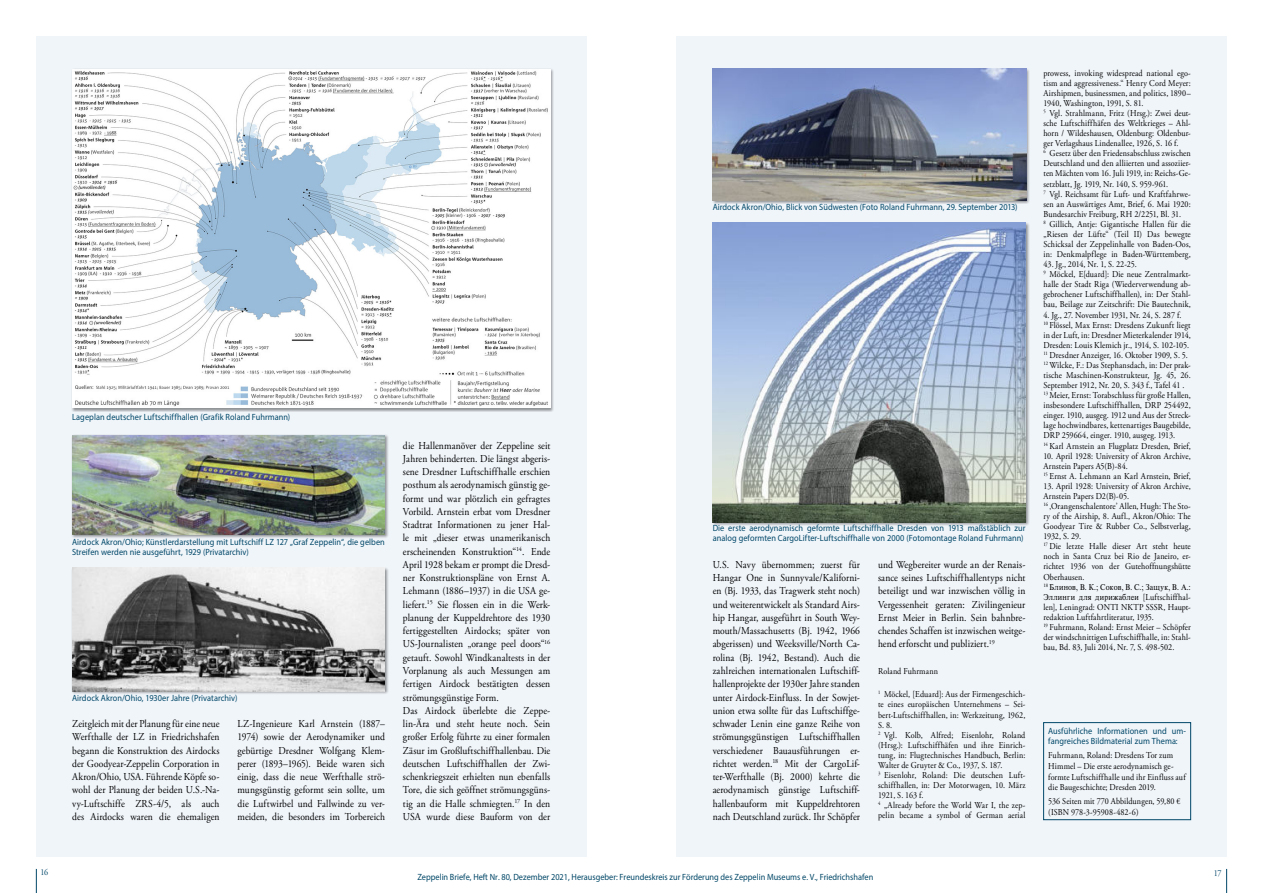
<style>
.page{position:relative;width:1263px;height:893px;background:#fff}
.page>*{position:absolute;margin:0;border:0;box-sizing:border-box;transform-origin:0 0}
.t1{font:10.65px/13.2px "Adobe Garamond Pro";letter-spacing:.005em;color:#000;text-align:justify;scale:.9 1}
.t2{font:9px/10.1px "Adobe Garamond Pro";letter-spacing:.015em;color:#000;scale:.9 1}
.t3{font:9px/10.1px "Myriad Pro";letter-spacing:.005em;color:#004768;scale:.92 1}
.t4{font:9px "Myriad Pro";color:#004767;scale:.92 1}
.t5{font:9px "Adobe Garamond Pro";color:#004768;scale:.9 1}
.t6{font:500 8.25px/10.1px "Times Cyrillic BQ";letter-spacing:.035em;color:#000;scale:.9 1}
.s1{font-family:"Adobe Garamond Pro";font-weight:400;font-size:9px}
</style>
<div class="page">
<div style="left:36px;top:36px;width:550px;height:821px;background:#f0f5fa"></div>
<svg style="left:36px;top:869px;width:1px;height:24px"></svg>
<div style="left:71px;top:567px;width:318px;height:128px;background:#000;opacity:.4"></div>
<img style="left:72px;top:567px;width:313px;height:124px">
<div style="left:71px;top:434px;width:318px;height:105px;background:#000;opacity:.4"></div>
<img style="left:72px;top:435px;width:313px;height:100px">
<div style="left:71px;top:68px;width:483px;height:344px;background:#000;opacity:.4"></div>
<img style="left:72px;top:69px;width:478px;height:339px">
<div style="left:677px;top:36px;width:550px;height:821px;background:#f0f5fa"></div>
<svg style="left:1226px;top:869px;width:1px;height:24px"></svg>
<div style="left:712px;top:68px;width:317px;height:136px;background:#000;opacity:.4"></div>
<img style="left:713px;top:69px;width:313px;height:132px">
<div style="left:712px;top:222px;width:317px;height:304px;background:#000;opacity:.4"></div>
<img style="left:713px;top:222px;width:312px;height:300px">
<div style="left:1043px;top:722px;width:148px;height:98px;border:1px solid #004768"></div>
<p class="t5" style="left:41px;top:868px;width:10px">16</p>
<p class="t3" style="left:72px;top:412px;width:239px">Lageplan deutscher Luftschiffhallen (Grafik Roland Fuhrmann)</p>
<p class="t3" style="left:72px;top:537px;width:341px">Airdock Akron/Ohio; Künstlerdarstellung mit Luftschiff LZ 127 „Graf Zeppelin“, die gelben<br>Streifen werden nie ausgeführt, 1929 (Privatarchiv)</p>
<p class="t3" style="left:72px;top:693px;width:181px">Airdock Akron/Ohio, 1930er Jahre (Privatarchiv)</p>
<p class="t1" style="left:72px;top:718px;width:165px">Zeitgleich mit der Planung für eine neue Werfthalle der LZ in Friedrichshafen begann die Konstruktion des Airdocks der Goodyear-Zeppelin Corporation in Akron/Ohio, USA. Führende Köpfe so&shy;wohl der Planung der beiden U.S.-Na&shy;vy-Luftschiffe ZRS-4/5, als auch des Airdocks waren die ehemaligen</p>
<p class="t1" style="left:238px;top:718px;width:165px">LZ-Ingenieure Karl Arnstein (1887– 1974) sowie der Aerodynamiker und gebürtige Dresdner Wolfgang Klem&shy;perer (1893–1965). Beide waren sich einig, dass die neue Werfthalle strö&shy;mungsgünstig geformt sein sollte, um die Luftwirbel und Fallwinde zu ver&shy;meiden, die besonders im Torbereich</p>
<p class="t1" style="left:403px;top:439px;width:165px;text-align:left">die Hallenmanöver der Zeppeline seit Jahren behinderten. Die längst abgeris&shy;sene Dresdner Luftschiffhalle erschien posthum als aerodynamisch günstig ge&shy;formt und war plötzlich ein gefragtes Vorbild. Arnstein erbat vom Dresdner Stadtrat Informationen zu jener Hal&shy;le mit „dieser etwas unamerikanisch erscheinenden Konstruktion“<sup>14</sup>. Ende April 1928 bekam er prompt die Dresd&shy;ner Konstruktionspläne von Ernst A.<br>Lehmann (1886–1937) in die USA ge&shy;liefert.<sup>15</sup> Sie flossen ein in die Werk&shy;planung der Kuppeldrehtore des 1930 fertiggestellten Airdocks; später von US-Journalisten „orange peel doors“<sup>16 </sup>getauft. Sowohl Windkanaltests in der Vorplanung als auch Messungen am fertigen Airdock bestätigten dessen strömungsgünstige Form.<br>Das Airdock überlebte die Zeppe&shy;lin-Ära und steht heute noch. Sein großer Erfolg führte zu einer formalen Zäsur im Großluftschiffhallenbau. Die deutschen Luftschiffhallen der Zwi&shy;schenkriegszeit erhielten nun ebenfalls Tore, die sich geöffnet strömungsgüns&shy;tig an die Halle schmiegten.<sup>17</sup> In den USA wurde diese Bauform von der</p>
<p class="t3" style="left:713px;top:203px;width:333px">Airdock Akron/Ohio, Blick von Südwesten (Foto Roland Fuhrmann, 29. September 2013)</p>
<p class="t3" style="left:713px;top:524px;width:341px">Die erste aerodynamisch geformte Luftschiffhalle Dresden von 1913 maßstäblich zur analog geformten CargoLifter-Luftschiffhalle von 2000 (Fotomontage Roland Fuhrmann)</p>
<p class="t1" style="left:713px;top:558px;width:165px">U.S. Navy übernommen; zuerst für Hangar One in Sunnyvale/Kaliforni&shy;en (Bj. 1933, das Tragwerk steht noch) und weiterentwickelt als Standard Airs&shy;hip Hangar, ausgeführt in South Wey&shy;mouth/Massachusetts (Bj. 1942, 1966 abgerissen) und Weeksville/North Ca&shy;rolina (Bj. 1942, Bestand). Auch die zahlreichen internationalen Luftschiff&shy;hallenprojekte der 1930er Jahre standen unter Airdock-Einfluss. In der Sowjet&shy;union etwa sollte für das Luftschiffge&shy;schwader Lenin eine ganze Reihe von strömungsgünstigen Luftschiffhallen verschiedener Bauausführungen er&shy;richtet werden.<sup>18</sup> Mit der CargoLif&shy;ter-Werfthalle (Bj. 2000) kehrte die aerodynamisch günstige Luftschiff&shy;hallenbauform mit Kuppeldrehtoren nach Deutschland zurück. Ihr Schöpfer</p>
<p class="t1" style="left:878px;top:558px;width:165px">und Wegbereiter wurde an der Renais&shy;sance seines Luftschiffhallentyps nicht beteiligt und war inzwischen völlig in Vergessenheit geraten: Zivilingenieur Ernst Meier in Berlin. Sein bahnbre&shy;chendes Schaffen ist inzwischen weitge&shy;hend erforscht und publiziert.<sup>19</sup></p>
<p class="t2" style="left:878px;top:667px;width:68px">Roland Fuhrmann</p>
<p class="t2" style="left:878px;top:690px;width:165px"><sup>1</sup> Möckel, [Eduard]: Aus der Firmengeschich&shy;te eines europäischen Unternehmens – Sei&shy;bert-Luftschiffhallen, in: Werkzeitung, 1962, S. 8.<br><sup>2</sup> Vgl. Kolb, Alfred; Eisenlohr, Roland (Hrsg.): Luftschiffhäfen und ihre Einrich&shy;tung, in: Flugtechnisches Handbuch, Berlin:<br>Walter de Gruyter &amp; Co., 1937, S. 187.<br><sup>3</sup> Eisenlohr, Roland: Die deutschen Luft&shy;schiffhallen, in: Der Motorwagen, 10. März 1921, S. 163 f.<br><sup>4</sup> „Already before the World War I, the zep&shy;pelin became a symbol of German aerial</p>
<p class="t2" style="left:1043px;top:68px;width:165px">prowess, invoking widespread national ego&shy;tism and aggressiveness.“ Henry Cord Meyer:<br>Airshipmen, businessmen, and politics, 1890– 1940, Washington, 1991, S. 81.<br><sup>5</sup> Vgl. Strahlmann, Fritz (Hrsg.): Zwei deut&shy;sche Luftschiffhäfen des Weltkrieges – Ahl&shy;horn / Wildeshausen, Oldenburg: Oldenbur&shy;ger Verlagshaus Lindenallee, 1926, S. 16 f.<br><sup>6</sup> Gesetz über den Friedensabschluss zwischen Deutschland und den alliierten und assoziier&shy;ten Mächten vom 16. Juli 1919, in: Reichs-Ge&shy;setzblatt, Jg. 1919, Nr. 140, S. 959-961.<br><sup>7</sup> Vgl. Reichsamt für Luft- und Kraftfahrwe&shy;sen an Auswärtiges Amt, Brief, 6. Mai 1920:<br>Bundesarchiv Freiburg, RH 2/2251, Bl. 31.<br><sup>8</sup> Gillich, Antje: Gigantische Hallen für die „Riesen der Lüfte“ (Teil II) Das bewegte Schicksal der Zeppelinhalle von Baden-Oos, in: Denkmalpflege in Baden-Württemberg,</p>
<p class="t2" style="left:1043px;top:260px;width:165px">43. Jg., 2014, Nr. 1, S. 22-25.<br><sup>9</sup> Möckel, E[duard]: Die neue Zentralmarkt&shy;halle der Stadt Riga (Wiederverwendung ab&shy;gebrochener Luftschiffhallen), in: Der Stahl&shy;bau, Beilage zur Zeitschrift: Die Bautechnik,</p>
<p class="t2" style="left:1043px;top:310px;width:165px">4. Jg., 27. November 1931, Nr. 24, S. 287 f.<br><sup>10</sup> Flössel, Max Ernst: Dresdens Zukunft liegt in der Luft, in: Dresdner Mieterkalender 1914, Dresden: Louis Klemich jr., 1914, S. 102-105.<br><sup>11</sup> Dresdner Anzeiger, 16. Oktober 1909, S. 5.<br><sup>12</sup> Wilcke, F.: Das Stephansdach, in: Der prak&shy;tische Maschinen-Konstrukteur, Jg. 45, 26.<br>September 1912, Nr. 20, S. 343 f., Tafel 41 .<br><sup>13</sup> Meier, Ernst: Torabschluss für große Hallen, insbesondere Luftschiffhallen, DRP 254492, einger. 1910, ausgeg. 1912 und Aus der Streck&shy;lage hochwindbares, kettenartiges Baugebilde, DRP 259664, einger. 1910, ausgeg. 1913.<br><sup>14</sup> Karl Arnstein an Flugplatz Dresden, Brief,</p>
<p class="t2" style="left:1043px;top:451px;width:165px">10. April 1928: University of Akron Archive,<br>Arnstein Papers A5(B)-84.<br><sup>15</sup> Ernst A. Lehmann an Karl Arnstein, Brief,</p>
<p class="t2" style="left:1043px;top:481px;width:165px">13. April 1928: University of Akron Archive, Arnstein Papers D2(B)-05.<br><sup>16</sup> ‚Orangenschalentore’ Allen, Hugh: The Sto&shy;ry of the Airship, 8. Aufl., Akron/Ohio: The Goodyear Tire &amp; Rubber Co., Selbstverlag, 1932, S. 29.<br><sup>17</sup> Die letzte Halle dieser Art steht heute noch in Santa Cruz bei Rio de Janeiro, er&shy;richtet 1936 von der Gutehoffnungshütte Oberhausen.</p>
<p class="t6" style="left:1043px;top:582px;width:165px"><sup>18</sup> Блинов, В. К.; Соков, В. С.; Защук, В. А.:<br>Эллинги для дирижаблеи <span class="s1">[Luftschiffhal-</span></p>
<p class="t2" style="left:1043px;top:602px;width:165px">len], Leningrad: ONTI NKTP SSSR, Haupt&shy;redaktion Luftfahrtliteratur, 1935.<br><sup>19</sup> Fuhrmann, Roland: Ernst Meier – Schöpfer der windschnittigen Luftschiffhalle, in: Stahl&shy;bau, Bd. 83, Juli 2014, Nr. 7, S. 498-502.</p>
<p class="t3" style="left:1048px;top:727px;width:151px">Ausführliche Informationen und um&shy;fangreiches Bildmaterial zum Thema:</p>
<p class="t2" style="left:1048px;top:750px;width:154px;line-height:10.8px">Fuhrmann, Roland: Dresdens Tor zum Himmel – Die erste aerodynamisch ge&shy;formte Luftschiffhalle und ihr Einfluss auf die Baugeschichte; Dresden 2019.</p>
<p class="t2" style="left:1048px;top:796px;width:149px;line-height:10.8px">536 Seiten mit 770 Abbildungen, 59,80 € (ISBN 978-3-95908-482-6)</p>
<p class="t4" style="left:417px;top:871px;width:497px">Zeppelin Briefe, Heft Nr. 80, Dezember 2021, Herausgeber: Freundeskreis zur Förderung des Zeppelin Museums e. V., Friedrichshafen</p>
<p class="t5" style="left:1214px;top:868px;width:10px">17</p>
</div>
